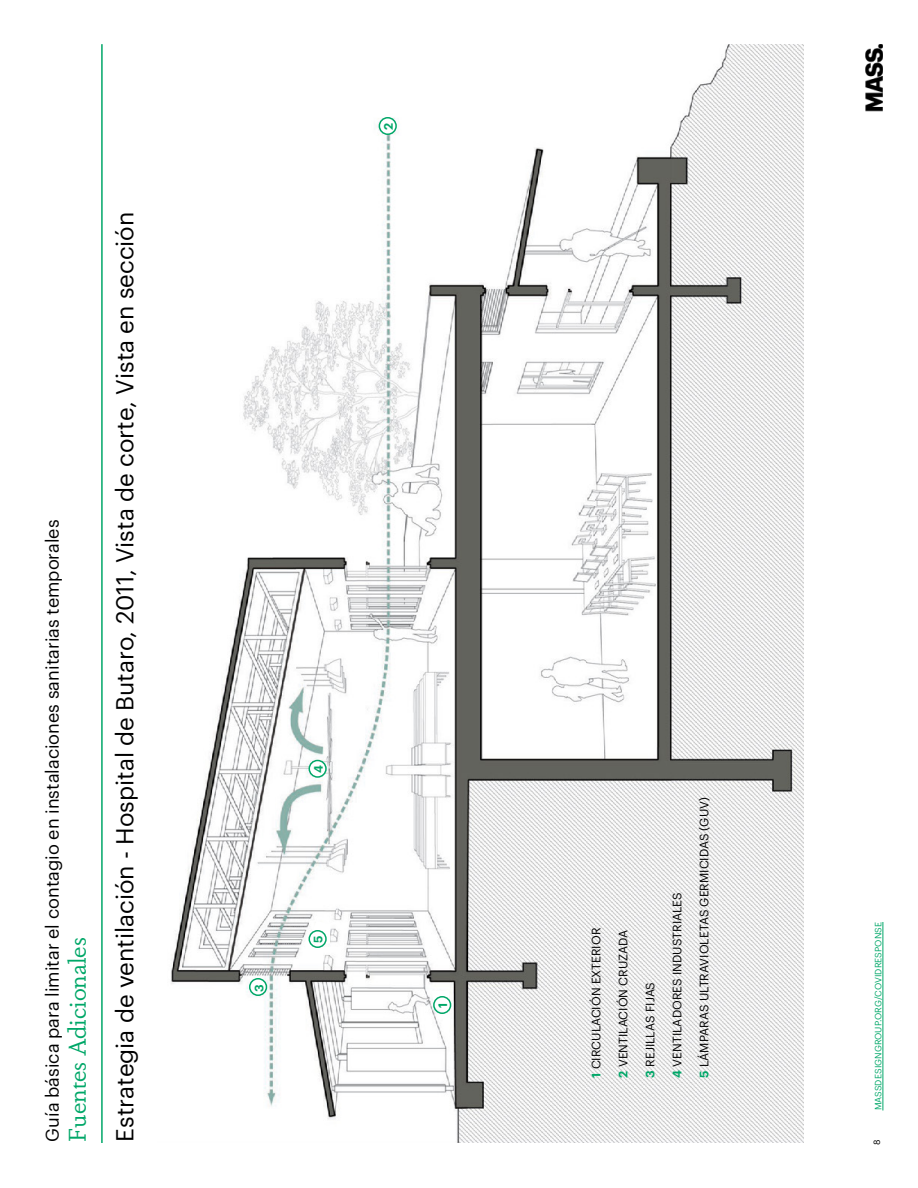
<style>
.page{position:relative;width:918px;height:1188px;background:#fff}
.page>*{position:absolute;margin:0;border:0;box-sizing:border-box;transform-origin:0 0}
.t1{font:24px "Graphik";color:#000}
.t2{font:24px "Dapifer";color:#00a768}
.t3{font:18px "Graphik";color:#000}
.t4{font:12px "Graphik";letter-spacing:.005em;color:#000}
.t5{font:600 12px "Graphik";color:#00a768}
.t6{font:9px "Graphik";letter-spacing:.005em;color:#00a768}
.t7{font:9px "Graphik";color:#000}
.s1{font-weight:600;color:#00a768}
</style>
<div class="page">
<img style="left:865px;top:44px;width:18px;height:67px">
<hr style="left:883px;top:922px;width:1px;height:188px;background:#00a768">
<hr style="left:101px;top:44px;width:2px;height:1099px;background:#00a768">
<img style="left:171px;top:44px;width:633px;height:1099px">
<svg style="left:432px;top:991px;width:17px;height:23px"></svg>
<div style="left:433px;top:996px;width:18px;height:18px;border:2px solid #00a768;border-radius:50%"></div>
<div style="left:379px;top:118px;width:17px;height:16px;background:#fff;border-radius:50%"></div>
<div style="left:379px;top:117px;width:18px;height:18px;border:2px solid #00a768;border-radius:50%"></div>
<svg style="left:305px;top:921px;width:25px;height:27px"></svg>
<div style="left:309px;top:930px;width:18px;height:18px;border:2px solid #00a768;border-radius:50%"></div>
<div style="left:309px;top:760px;width:17px;height:17px;background:#fff;border-radius:50%"></div>
<div style="left:309px;top:760px;width:18px;height:18px;border:2px solid #00a768;border-radius:50%"></div>
<div style="left:250px;top:979px;width:16px;height:16px;background:#fff;border-radius:50%"></div>
<div style="left:249px;top:978px;width:18px;height:18px;border:2px solid #00a768;border-radius:50%"></div>
<h2 class="t3" style="left:39px;top:1142px;width:623px;rotate:-90deg">Guía básica para limitar el contagio en instalaciones sanitarias temporales</h2>
<h1 class="t2" style="left:61px;top:1142px;width:205px;rotate:-90deg">Fuentes Adicionales</h1>
<h1 class="t1" style="left:107px;top:1142px;width:931px;rotate:-90deg">Estrategia de ventilación - Hospital de Butaro, 2011, Vista de corte, Vista en sección</h1>
<p class="t5" style="left:379px;top:130px;width:9px;rotate:-90deg">2</p>
<p class="t5" style="left:309px;top:773px;width:9px;rotate:-90deg">4</p>
<p class="t5" style="left:250px;top:992px;width:9px;rotate:-90deg">3</p>
<p class="t5" style="left:309px;top:943px;width:9px;rotate:-90deg">5</p>
<p class="t5" style="left:434px;top:1008px;width:7px;rotate:-90deg">1</p>
<p class="t4" style="left:587px;top:1078px;width:151px;rotate:-90deg"><span class="s1">1</span> CIRCULACIÓN EXTERIOR</p>
<p class="t4" style="left:614px;top:1078px;width:149px;rotate:-90deg"><span class="s1">2</span> VENTILACIÓN CRUZADA</p>
<p class="t4" style="left:641px;top:1078px;width:97px;rotate:-90deg"><span class="s1">3</span> REJILLAS FIJAS</p>
<p class="t4" style="left:668px;top:1078px;width:187px;rotate:-90deg"><span class="s1">4</span> VENTILADORES INDUSTRIALES</p>
<p class="t4" style="left:695px;top:1078px;width:282px;rotate:-90deg"><span class="s1">5</span> LÁMPARAS ULTRAVIOLETAS GERMICIDAS (GUV)</p>
<p class="t6" style="left:871px;top:1110px;width:190px;rotate:-90deg">MASSDESIGNGROUP.ORG/COVIDRESPONSE</p>
<p class="t7" style="left:870px;top:1145px;width:7px;rotate:-90deg">8</p>
</div>
